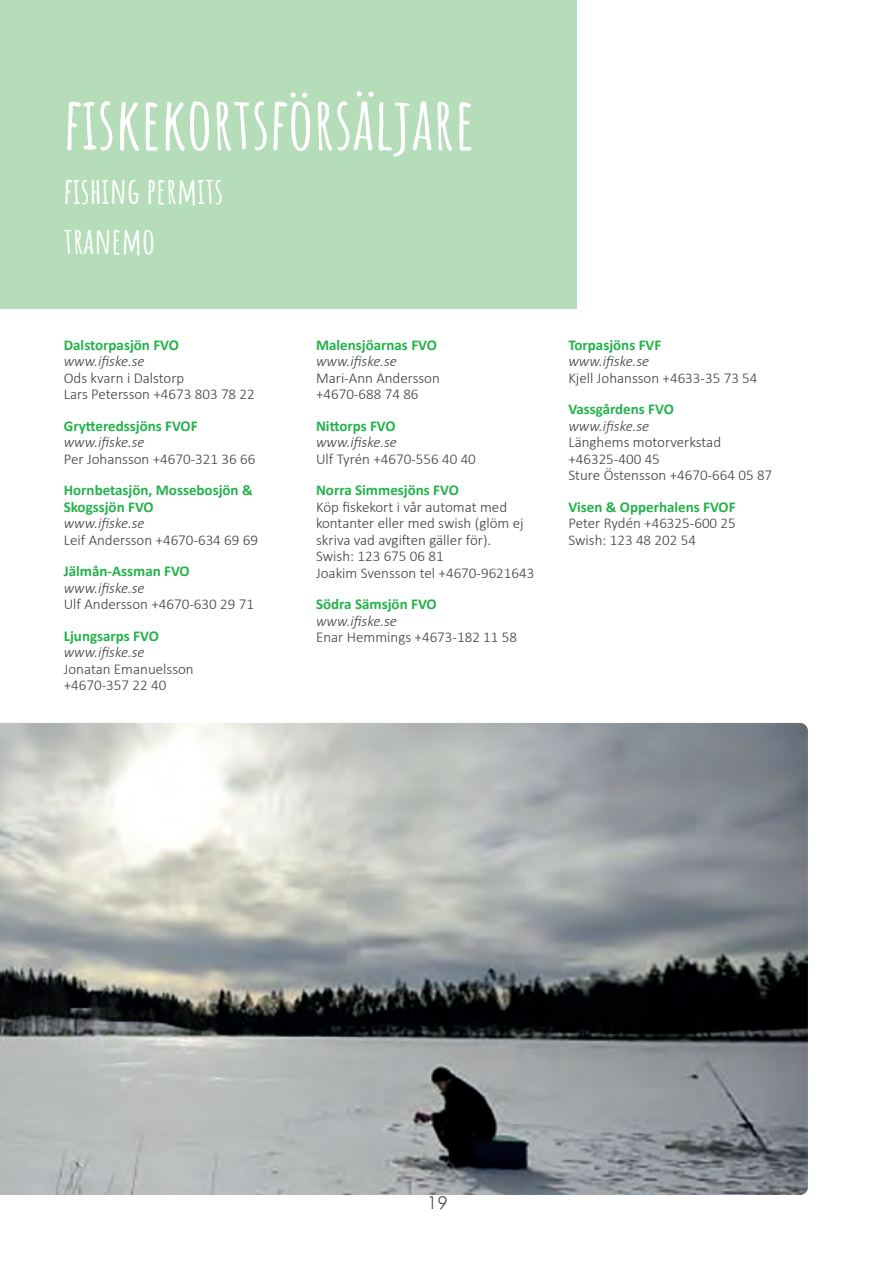
<style>
.page{position:relative;width:893px;height:1263px;background:#fff}
.page>*{position:absolute;margin:0;border:0;box-sizing:border-box;transform-origin:0 0}
.t1{font:700 72px "Amatic SC";color:#fff}
.t2{font:700 36px/50.7px "Amatic SC";color:#fff}
.t3{font:300 18px "Futura BT";color:#4b4c4d}
.t4{font:300 15px/16.5px "Calibri";color:#3e3e3f}
.t5{font:700 15px "Calibri";color:#23b24b}
.t6{font:italic 300 15px "Calibri";color:#3e3e3f}
</style>
<div class="page">
<div style="left:0;top:0;width:577px;height:309px;background:#b6ddb9"></div>
<img style="left:0;top:723px;width:808px;height:472px">
<p class="t1" style="left:64px;top:68px;width:413px">FISKEKORTSFÖRSÄLJARE</p>
<p class="t2" style="left:64px;top:163px;width:161px">FISHING PERMITS<br>TRANEMO</p>
<p class="t5" style="left:64px;top:334px;width:117px">Dalstorpasjön FVO</p>
<p class="t6" style="left:64px;top:352px;width:82px">www.ifiske.se</p>
<p class="t4" style="left:64px;top:369px;width:122px">Ods kvarn i Dalstorp</p>
<p class="t4" style="left:64px;top:386px;width:193px">Lars Petersson +4673 803 78 22</p>
<p class="t5" style="left:64px;top:415px;width:135px">Grytteredssjöns FVOF</p>
<p class="t6" style="left:64px;top:433px;width:82px">www.ifiske.se</p>
<p class="t4" style="left:64px;top:450px;width:193px">Per Johansson +4670-321 36 66</p>
<p class="t5" style="left:64px;top:480px;width:190px">Hornbetasjön, Mossebosjön &amp;</p>
<p class="t5" style="left:64px;top:496px;width:91px">Skogssjön FVO</p>
<p class="t6" style="left:64px;top:514px;width:82px">www.ifiske.se</p>
<p class="t4" style="left:64px;top:531px;width:196px">Leif Andersson +4670-634 69 69</p>
<p class="t5" style="left:64px;top:561px;width:128px">Jälmån-Assman FVO</p>
<p class="t6" style="left:64px;top:578px;width:82px">www.ifiske.se</p>
<p class="t4" style="left:64px;top:596px;width:192px">Ulf Andersson +4670-630 29 71</p>
<p class="t5" style="left:64px;top:625px;width:97px">Ljungsarps FVO</p>
<p class="t6" style="left:64px;top:643px;width:82px">www.ifiske.se</p>
<p class="t4" style="left:64px;top:660px;width:131px">Jonatan Emanuelsson</p>
<p class="t4" style="left:64px;top:677px;width:104px">+4670-357 22 40</p>
<p class="t5" style="left:316px;top:334px;width:122px">Malensjöarnas FVO</p>
<p class="t6" style="left:316px;top:352px;width:82px">www.ifiske.se</p>
<p class="t4" style="left:316px;top:369px;width:125px">Mari-Ann Andersson</p>
<p class="t4" style="left:316px;top:386px;width:104px">+4670-688 74 86</p>
<p class="t5" style="left:316px;top:415px;width:81px">Nittorps FVO</p>
<p class="t6" style="left:316px;top:433px;width:82px">www.ifiske.se</p>
<p class="t4" style="left:316px;top:450px;width:161px">Ulf Tyrén +4670-556 40 40</p>
<p class="t5" style="left:316px;top:480px;width:144px">Norra Simmesjöns FVO</p>
<p class="t4" style="left:316px;top:498px;width:193px">Köp fiskekort i vår automat med</p>
<p class="t4" style="left:316px;top:515px;width:209px">kontanter eller med swish (glöm ej skriva vad avgiften gäller för).</p>
<p class="t4" style="left:316px;top:548px;width:129px">Swish: 123 675 06 81</p>
<p class="t4" style="left:316px;top:564px;width:220px">Joakim Svensson tel +4670-9621643</p>
<p class="t5" style="left:316px;top:594px;width:122px">Södra Sämsjön FVO</p>
<p class="t6" style="left:316px;top:611px;width:82px">www.ifiske.se</p>
<p class="t4" style="left:316px;top:629px;width:203px">Enar Hemmings +4673-182 11 58</p>
<p class="t5" style="left:568px;top:334px;width:94px">Torpasjöns FVF</p>
<p class="t6" style="left:568px;top:352px;width:82px">www.ifiske.se</p>
<p class="t4" style="left:568px;top:369px;width:191px">Kjell Johansson +4633-35 73 54</p>
<p class="t5" style="left:568px;top:399px;width:107px">Vassgårdens FVO</p>
<p class="t6" style="left:568px;top:416px;width:82px">www.ifiske.se</p>
<p class="t4" style="left:568px;top:434px;width:154px">Länghems motorverkstad</p>
<p class="t4" style="left:568px;top:450px;width:93px">+46325-400 45</p>
<p class="t4" style="left:568px;top:467px;width:205px">Sture Östensson +4670-664 05 87</p>
<p class="t5" style="left:568px;top:496px;width:169px">Visen &amp; Opperhalens FVOF</p>
<p class="t4" style="left:568px;top:515px;width:169px">Peter Rydén +46325-600 25<br>Swish: 123 48 202 54</p>
<p class="t3" style="left:427px;top:1191px;width:22px">19</p>
</div>
